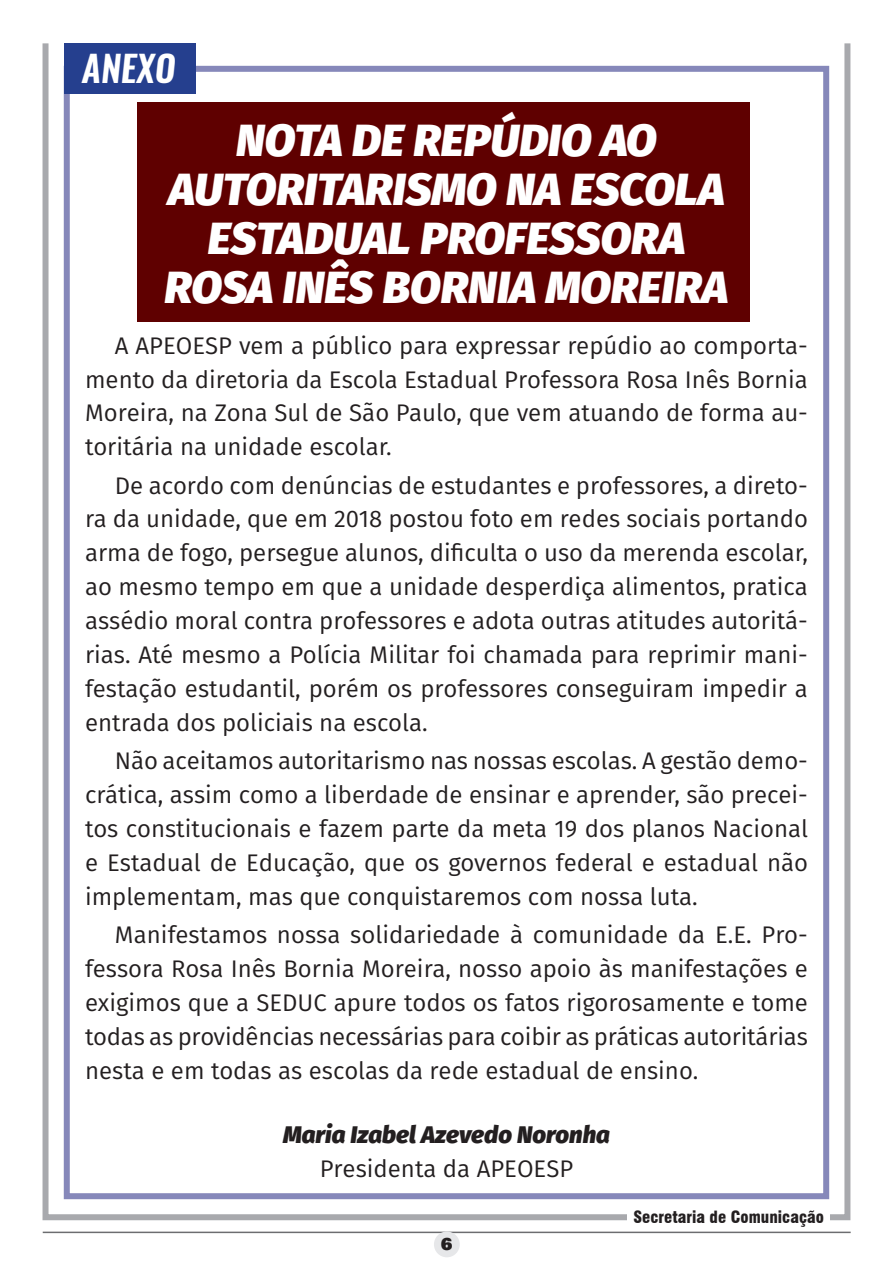
<style>
.page{position:relative;width:893px;height:1263px;background:#fff}
.page>*{position:absolute;margin:0;border:0;box-sizing:border-box;transform-origin:0 0}
.Corpo_do_texto{font:italic 800 45px/48.9px "Fira Sans";color:#fff;text-align:center}
.Corpo_do_texto-2{font:italic 600 36px "Oswald";color:#fff}
.Corpo_do_texto-3{font:24px/33.9px "Fira Sans";color:#231f20;text-align:justify}
.Corpo_do_texto-4{font:italic 800 24px "Fira Sans";color:#231f20}
.t1{font:700 18px "U001 DOT Ultr";color:#231f20}
.t2{font:900 condensed 16.5px "Swiss 721 BT";color:#231f20}
</style>
<div class="page">
<div style="left:43px;top:40px;width:807px;height:1180px;border:6px solid #a8a9ad"></div>
<hr style="left:43px;top:1231px;width:808px;height:2px;background:#6c6d70">
<div style="left:434px;top:1231px;width:26px;height:26px;background:#e6e7e9;border-radius:50%"></div>
<div style="left:628px;top:1209px;width:202px;height:18px;background:#fff"></div>
<div style="left:64px;top:66px;width:765px;height:1133px;border:6px solid #8688ba"></div>
<div style="left:137px;top:102px;width:613px;height:220px;background:#5f0000"></div>
<div style="left:64px;top:43px;width:132px;height:51px;background:#253f8e"></div>
<p class="Corpo_do_texto-2" style="left:82px;top:43px;width:95px">ANEXO</p>
<p class="Corpo_do_texto" style="left:165px;top:111px;width:565px">NOTA DE REPÚDIO AO<br>AUTORITARISMO NA ESCOLA<br>ESTADUAL PROFESSORA<br>ROSA INÊS BORNIA MOREIRA</p>
<p class="Corpo_do_texto-3" style="left:85px;top:328px;width:724px;text-indent:30px">A APEOESP vem a público para expressar repúdio ao comporta&shy;mento da diretoria da Escola Estadual Professora Rosa Inês Bornia Moreira, na Zona Sul de São Paulo, que vem atuando de forma au&shy;toritária na unidade escolar.</p>
<p class="Corpo_do_texto-3" style="left:85px;top:468px;width:724px;text-indent:30px">De acordo com denúncias de estudantes e professores, a direto&shy;ra da unidade, que em 2018 postou foto em redes sociais portando arma de fogo, persegue alunos, dificulta o uso da merenda escolar, ao mesmo tempo em que a unidade desperdiça alimentos, pratica assédio moral contra professores e adota outras atitudes autoritá&shy;rias. Até mesmo a Polícia Militar foi chamada para reprimir mani&shy;festação estudantil, porém os professores conseguiram impedir a entrada dos policiais na escola.</p>
<p class="Corpo_do_texto-3" style="left:85px;top:743px;width:724px;text-indent:30px">Não aceitamos autoritarismo nas nossas escolas. A gestão demo&shy;crática, assim como a liberdade de ensinar e aprender, são precei&shy;tos constitucionais e fazem parte da meta 19 dos planos Nacional e Estadual de Educação, que os governos federal e estadual não implementam, mas que conquistaremos com nossa luta.</p>
<p class="Corpo_do_texto-3" style="left:85px;top:917px;width:724px;text-indent:30px">Manifestamos nossa solidariedade à comunidade da E.E. Pro&shy;fessora Rosa Inês Bornia Moreira, nosso apoio às manifestações e exigimos que a SEDUC apure todos os fatos rigorosamente e tome todas as providências necessárias para coibir as práticas autoritárias nesta e em todas as escolas da rede estadual de ensino.</p>
<p class="Corpo_do_texto-4" style="left:283px;top:1113px;width:328px">Maria Izabel Azevedo Noronha</p>
<p class="Corpo_do_texto-3" style="left:320px;top:1151px;width:255px">Presidenta da APEOESP</p>
<p class="t1" style="left:441px;top:1233px;width:13px">6</p>
<p class="t2" style="left:633px;top:1207px;width:192px">Secretaria de Comunicação</p>
</div>
